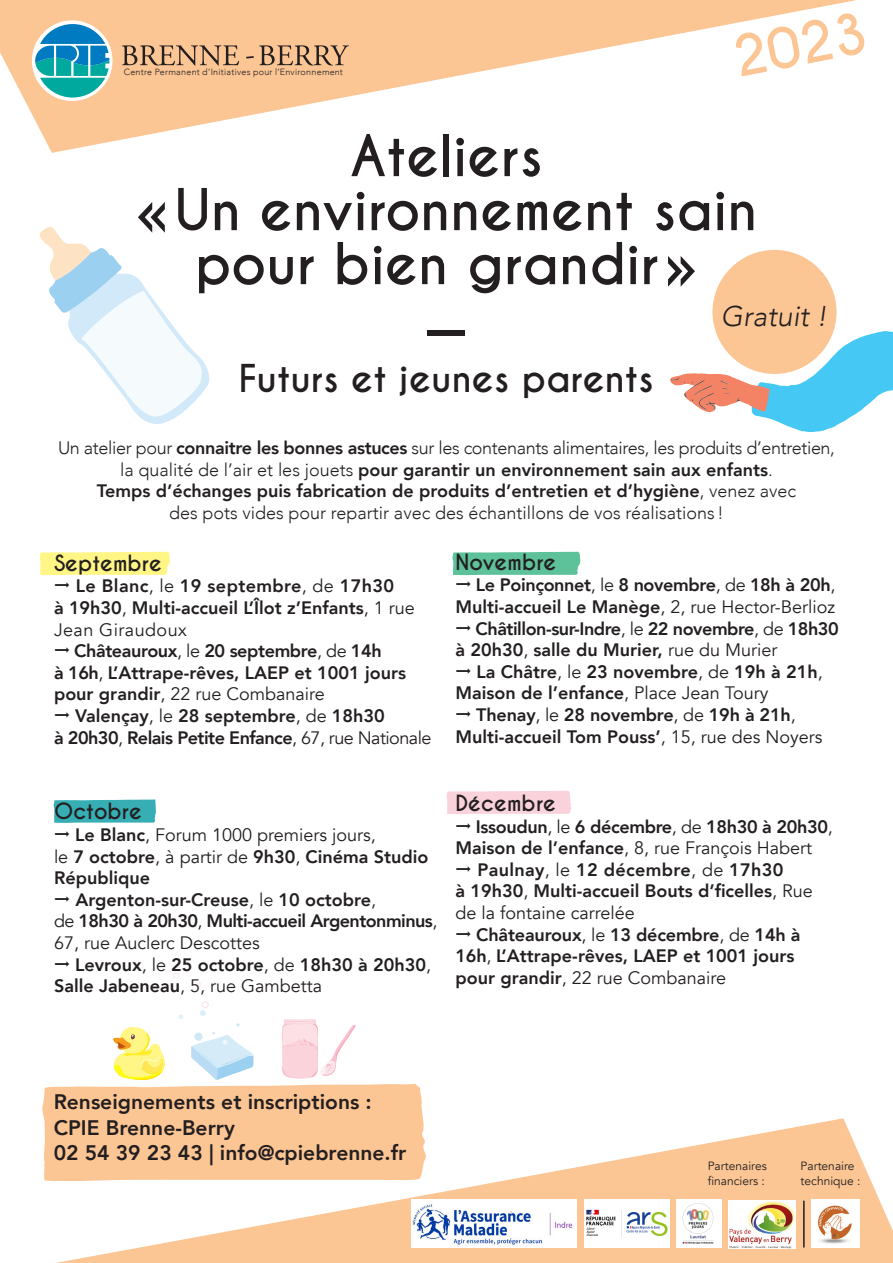
<style>
.page{position:relative;width:893px;height:1263px;background:#fff}
.page>*{position:absolute;margin:0;border:0;box-sizing:border-box;transform-origin:0 0}
.Grand_titre{font:700 54px/54px "Caviar Dreams";color:#231f20;text-align:center}
.t1{font:700 53.1px "Caviar Dreams";color:#fcc594}
.Grand_titre-2{font:700 36px "Caviar Dreams";color:#231f20}
.t2{font:italic 300 28.5px "Avenir";color:#231f20}
.t3{font:800 21px/25.2px "Avenir";color:#231f20}
.t4{font:700 21px "Caviar Dreams";color:#231f20}
.t5{font:800 18px/21.6px "Avenir";color:#231f20}
.t6{font:300 18px/21.6px "Avenir";letter-spacing:-.02em;color:#231f20;text-align:center}
.t7{font:800 18px/21.6px "Avenir";letter-spacing:-.03em;color:#231f20}
.t8{font:800 18px/21.6px "Avenir";letter-spacing:-.025em;color:#231f20}
.t9{font:800 18px/21.6px "Avenir";letter-spacing:-.02em;color:#231f20}
.t10{font:12px/14.4px "Avenir";color:#231f20}
.t11{font:300 9px "Avenir";letter-spacing:.03em;color:#231f20}
.s1{font-weight:800}
.s2{font-family:"Caviar Dreams";font-weight:700}
.s3{font-weight:400}
</style>
<div class="page">
<svg style="left:39px;top:227px;width:171px;height:197px"></svg>
<svg style="left:670px;top:331px;width:223px;height:101px"></svg>
<svg style="left:197px;top:982px;width:5px;height:4px"></svg>
<div style="left:201px;top:1001px;width:8px;height:7px;border:1px solid #fce0e5;border-radius:50%"></div>
<svg style="left:173px;top:973px;width:6px;height:5px"></svg>
<svg style="left:39px;top:552px;width:131px;height:23px"></svg>
<svg style="left:446px;top:791px;width:126px;height:23px"></svg>
<svg style="left:452px;top:552px;width:129px;height:23px"></svg>
<svg style="left:53px;top:799px;width:103px;height:24px"></svg>
<svg style="left:42px;top:1010px;width:381px;height:171px"></svg>
<svg style="left:0;top:0;width:857px;height:153px"></svg>
<svg style="left:55px;top:1118px;width:838px;height:145px;fill:#fcc594"></svg>
<svg style="left:122px;top:45px;width:117px;height:21px"></svg>
<svg style="left:246px;top:45px;width:103px;height:20px"></svg>
<svg style="left:32px;top:20px;width:81px;height:81px"></svg>
<svg style="left:35px;top:24px;width:74px;height:74px"></svg>
<div style="left:712px;top:250px;width:124px;height:124px;background:#fcc594;border-radius:50%"></div>
<img style="left:412px;top:1200px;width:165px;height:47px">
<img style="left:812px;top:1200px;width:47px;height:47px">
<img style="left:584px;top:1200px;width:85px;height:47px">
<hr style="left:803px;top:1201px;width:2px;height:46px;background:#231f20">
<img style="left:677px;top:1200px;width:44px;height:47px">
<img style="left:729px;top:1201px;width:67px;height:47px">
<p class="t11" style="left:124px;top:67px;width:220px">Centre Permanent d’Initiatives pour l’Environnement</p>
<p class="t1" style="left:728px;top:26px;width:137px;rotate:-11deg">2023</p>
<p class="Grand_titre" style="left:135px;top:130px;width:624px">Ateliers<br>«Un environnement sain pour bien grandir»</p>
<p class="Grand_titre" style="left:426px;top:303px;width:42px">—</p>
<p class="Grand_titre-2" style="left:239px;top:357px;width:416px">Futurs et jeunes parents</p>
<p class="t2" style="left:721px;top:299px;width:108px">Gratuit !</p>
<p class="t6" style="left:58px;top:437px;width:778px">Un atelier pour <span class="s1">connaitre les bonnes astuces</span> sur les contenants alimentaires, les produits d’entretien, la qualité de l’air et les jouets <span class="s1">pour garantir un environnement sain aux enfants</span>.<br><span class="s1">Temps d’échanges puis fabrication de produits d’entretien et d’hygiène</span>, venez avec<br>des pots vides pour repartir avec des échantillons de vos réalisations !</p>
<p class="t4" style="left:54px;top:550px;width:109px">Septembre</p>
<p class="t5" style="left:54px;top:575px;width:362px"><span class="s2">→</span> Le Blanc<span class="s3">, le</span> 19 septembre<span class="s3">, de</span> 17h30<br>à 19h30<span class="s3">,</span> Multi-accueil L’Îlot z’Enfants<span class="s3">, 1 rue<br>Jean Giraudoux</span></p>
<p class="t8" style="left:54px;top:640px;width:354px"><span class="s2">→</span> Châteauroux<span class="s3">, le</span> 20 septembre<span class="s3">, de</span> 14h<br>à 16h<span class="s3">,</span> L’Attrape-rêves, LAEP et 1001 jours pour grandir<span class="s3">, 22 rue Combanaire</span></p>
<p class="t7" style="left:54px;top:705px;width:379px"><span class="s2">→</span> Valençay<span class="s3">, le</span> 28 septembre<span class="s3">, de</span> 18h30<br>à 20h30<span class="s3">,</span> Relais Petite Enfance<span class="s3">, 67, rue Nationale</span></p>
<p class="t4" style="left:54px;top:799px;width:89px">Octobre</p>
<p class="t5" style="left:54px;top:824px;width:376px"><span class="s2">→</span> Le Blanc<span class="s3">, Forum 1000 premiers jours,<br>le</span> 7 octobre<span class="s3">, à partir de</span> 9h30<span class="s3">,</span> Cinéma Studio<br>République</p>
<p class="t7" style="left:54px;top:889px;width:385px"><span class="s2">→</span> Argenton-sur-Creuse<span class="s3">, le</span> 10 octobre<span class="s3">,<br>de</span> 18h30 à 20h30<span class="s3">,</span> Multi-accueil Argentonminus<span class="s3">,<br>67, rue Auclerc Descottes</span></p>
<p class="t5" style="left:54px;top:953px;width:379px"><span class="s2">→</span> Levroux<span class="s3">, le</span> 25 octobre<span class="s3">, de</span> 18h30 à 20h30<span class="s3">,<br></span>Salle Jabeneau<span class="s3">, 5, rue Gambetta</span></p>
<p class="t4" style="left:455px;top:549px;width:102px">Novembre</p>
<p class="t9" style="left:455px;top:574px;width:381px"><span class="s2">→</span> Le Poinçonnet<span class="s3">, le</span> 8 novembre<span class="s3">, de</span> 18h à 20h<span class="s3">,<br></span>Multi-accueil Le Manège<span class="s3">, 2, rue Hector-Berlioz</span></p>
<p class="t8" style="left:455px;top:617px;width:385px"><span class="s2">→</span> Châtillon-sur-Indre<span class="s3">, le</span> 22 novembre<span class="s3">, de</span> 18h30 à 20h30<span class="s3">,</span> salle du Murier, <span class="s3">rue du Murier</span></p>
<p class="t5" style="left:455px;top:661px;width:369px"><span class="s2">→</span> La Châtre<span class="s3">, le</span> 23 novembre<span class="s3">, de</span> 19h à 21h<span class="s3">,<br></span>Maison de l’enfance<span class="s3">, Place Jean Toury</span></p>
<p class="t5" style="left:455px;top:704px;width:369px"><span class="s2">→</span> Thenay<span class="s3">, le</span> 28 novembre<span class="s3">, de</span> 19h à 21h<span class="s3">,<br></span>Multi-accueil Tom Pouss’<span class="s3">, 15, rue des Noyers</span></p>
<p class="t4" style="left:455px;top:790px;width:102px">Décembre</p>
<p class="t9" style="left:455px;top:815px;width:379px"><span class="s2">→</span> Issoudun<span class="s3">, le</span> 6 décembre<span class="s3">, de</span> 18h30 à 20h30<span class="s3">,<br></span>Maison de l’enfance<span class="s3">, 8, rue François Habert</span></p>
<p class="t5" style="left:455px;top:859px;width:359px"><span class="s2">→</span> Paulnay<span class="s3">, le</span> 12 décembre<span class="s3">, de</span> 17h30<br>à 19h30<span class="s3">,</span> Multi-accueil Bouts d’ficelles<span class="s3">, Rue de la fontaine carrelée</span></p>
<p class="t5" style="left:455px;top:923px;width:346px"><span class="s2">→</span> Châteauroux<span class="s3">, le</span> 13 décembre<span class="s3">, de</span> 14h à<br>16h<span class="s3">,</span> L’Attrape-rêves, LAEP et 1001 jours pour grandir<span class="s3">, 22 rue Combanaire</span></p>
<p class="t3" style="left:54px;top:1089px;width:320px">Renseignements et inscriptions :<br>CPIE Brenne-Berry</p>
<p class="t3" style="left:54px;top:1140px;width:354px">02 54 39 23 43 | info@cpiebrenne.fr</p>
<p class="t10" style="left:708px;top:1159px;width:61px">Partenaires financiers :</p>
<p class="t10" style="left:800px;top:1159px;width:62px">Partenaire technique :</p>
</div>
